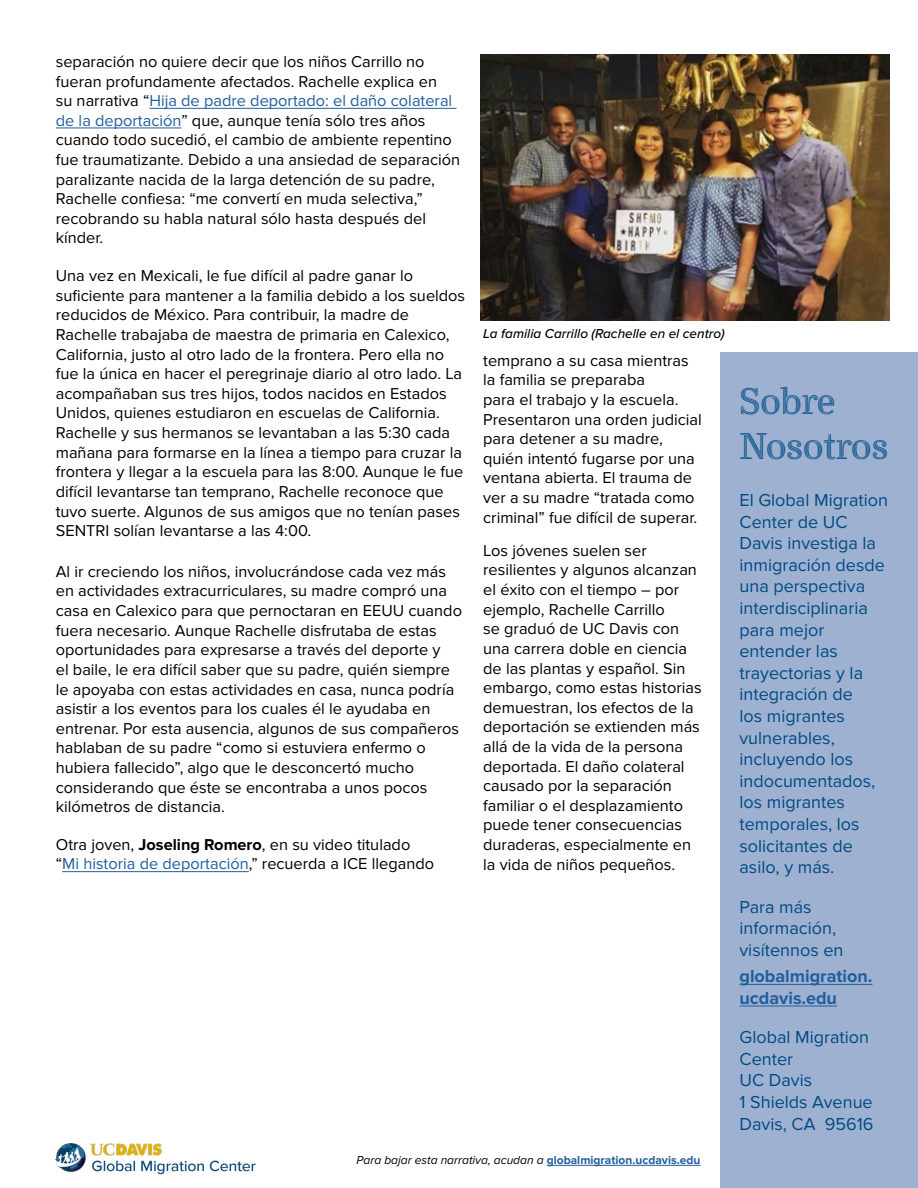
<style>
.page{position:relative;width:918px;height:1188px;background:#fff}
.page>*{position:absolute;margin:0;border:0;box-sizing:border-box;transform-origin:0 0}
.t1{font:37.5px/45px "Ryman";color:#004b85}
.t2{font:18px/21.6px "Proxima Nova";color:#004b85}
.t3{font:700 18px/21.6px "Proxima Nova";color:#215e9e}
.t4{font:16.35px/19.6px "Proxima Nova";color:#000}
.t5{font:italic 500 13.5px "Proxima Nova";color:#000}
.t6{font:italic 12px "Proxima Nova";color:#000}
.s1{color:#215e9e}
.s2{font-weight:700}
.s3{font-weight:700;font-style:normal;color:#215e9e}
</style>
<div class="page">
<hr style="left:149px;top:108px;width:308px;height:1px;background:#215e9e">
<hr style="left:56px;top:128px;width:125px;height:1px;background:#215e9e">
<hr style="left:62px;top:871px;width:187px;height:1px;background:#215e9e">
<div style="left:721px;top:353px;width:197px;height:835px;background:#9fb1d0"></div>
<hr style="left:740px;top:984px;width:132px;height:1px;background:#215e9e">
<hr style="left:740px;top:1006px;width:97px;height:1px;background:#215e9e">
<img style="left:55px;top:1143px;width:201px;height:32px">
<hr style="left:547px;top:1165px;width:154px;height:1px;background:#215e9e">
<img style="left:480px;top:54px;width:410px;height:266px">
<p class="t4" style="left:56px;top:52px;width:406px">separación no quiere decir que los niños Carrillo no fueran profundamente afectados. Rachelle explica en<br>su narrativa “<span class="s1">Hija de padre deportado: el daño colateral de la deportación</span>” que, aunque tenía sólo tres años cuando todo sucedió, el cambio de ambiente repentino fue traumatizante. Debido a una ansiedad de separación paralizante nacida de la larga detención de su padre, Rachelle confiesa: “me convertí en muda selectiva,” recobrando su habla natural sólo hasta después del kínder.</p>
<p class="t4" style="left:56px;top:266px;width:411px">Una vez en Mexicali, le fue difícil al padre ganar lo suficiente para mantener a la familia debido a los sueldos reducidos de México. Para contribuir, la madre de Rachelle trabajaba de maestra de primaria en Calexico, California, justo al otro lado de la frontera. Pero ella no fue la única en hacer el peregrinaje diario al otro lado. La acompañaban sus tres hijos, todos nacidos en Estados Unidos, quienes estudiaron en escuelas de California.<br>Rachelle y sus hermanos se levantaban a las 5:30 cada mañana para formarse en la línea a tiempo para cruzar la frontera y llegar a la escuela para las 8:00. Aunque le fue difícil levantarse tan temprano, Rachelle reconoce que tuvo suerte. Algunos de sus amigos que no tenían pases SENTRI solían levantarse a las 4:00.</p>
<p class="t4" style="left:56px;top:562px;width:408px">Al ir creciendo los niños, involucrándose cada vez más en actividades extracurriculares, su madre compró una casa en Calexico para que pernoctaran en EEUU cuando fuera necesario. Aunque Rachelle disfrutaba de estas oportunidades para expresarse a través del deporte y<br>el baile, le era difícil saber que su padre, quién siempre le apoyaba con estas actividades en casa, nunca podría asistir a los eventos para los cuales él le ayudaba en entrenar. Por esta ausencia, algunos de sus compañeros hablaban de su padre “como si estuviera enfermo o hubiera fallecido”, algo que le desconcertó mucho considerando que éste se encontraba a unos pocos kilómetros de distancia.</p>
<p class="t4" style="left:56px;top:835px;width:380px">Otra joven, <span class="s2">Joseling Romero</span>, en su video titulado “<span class="s1">Mi historia de deportación</span>,” recuerda a ICE llegando</p>
<p class="t5" style="left:483px;top:326px;width:243px">La familia Carrillo (Rachelle en el centro)</p>
<p class="t4" style="left:483px;top:351px;width:220px">temprano a su casa mientras la familia se preparaba<br>para el trabajo y la escuela.<br>Presentaron una orden judicial para detener a su madre, quién intentó fugarse por una ventana abierta. El trauma de ver a su madre “tratada como criminal” fue difícil de superar.</p>
<p class="t4" style="left:483px;top:541px;width:220px">Los jóvenes suelen ser resilientes y algunos alcanzan el éxito con el tiempo – por ejemplo, Rachelle Carrillo<br>se graduó de UC Davis con una carrera doble en ciencia de las plantas y español. Sin embargo, como estas historias demuestran, los efectos de la deportación se extienden más allá de la vida de la persona deportada. El daño colateral causado por la separación familiar o el desplazamiento puede tener consecuencias duraderas, especialmente en la vida de niños pequeños.</p>
<p class="t6" style="left:357px;top:1153px;width:345px">Para bajar esta narrativa, acudan a <span class="s3">globalmigration.ucdavis.edu</span></p>
<h1 class="t1" style="left:740px;top:379px;width:151px">Sobre<br>Nosotros</h1>
<p class="t2" style="left:740px;top:490px;width:150px">El Global Migration<br>Center de UC<br>Davis investiga la inmigración desde una perspectiva interdisciplinaria para mejor entender las trayectorias y la integración de<br>los migrantes vulnerables, incluyendo los indocumentados, los migrantes temporales, los solicitantes de asilo, y más.</p>
<p class="t2" style="left:740px;top:897px;width:105px">Para más información, visítennos en</p>
<p class="t3" style="left:740px;top:966px;width:134px">globalmigration. ucdavis.edu</p>
<p class="t2" style="left:740px;top:1027px;width:135px">Global Migration<br>Center<br>UC Davis<br>1 Shields Avenue<br>Davis, CA 95616</p>
</div>
